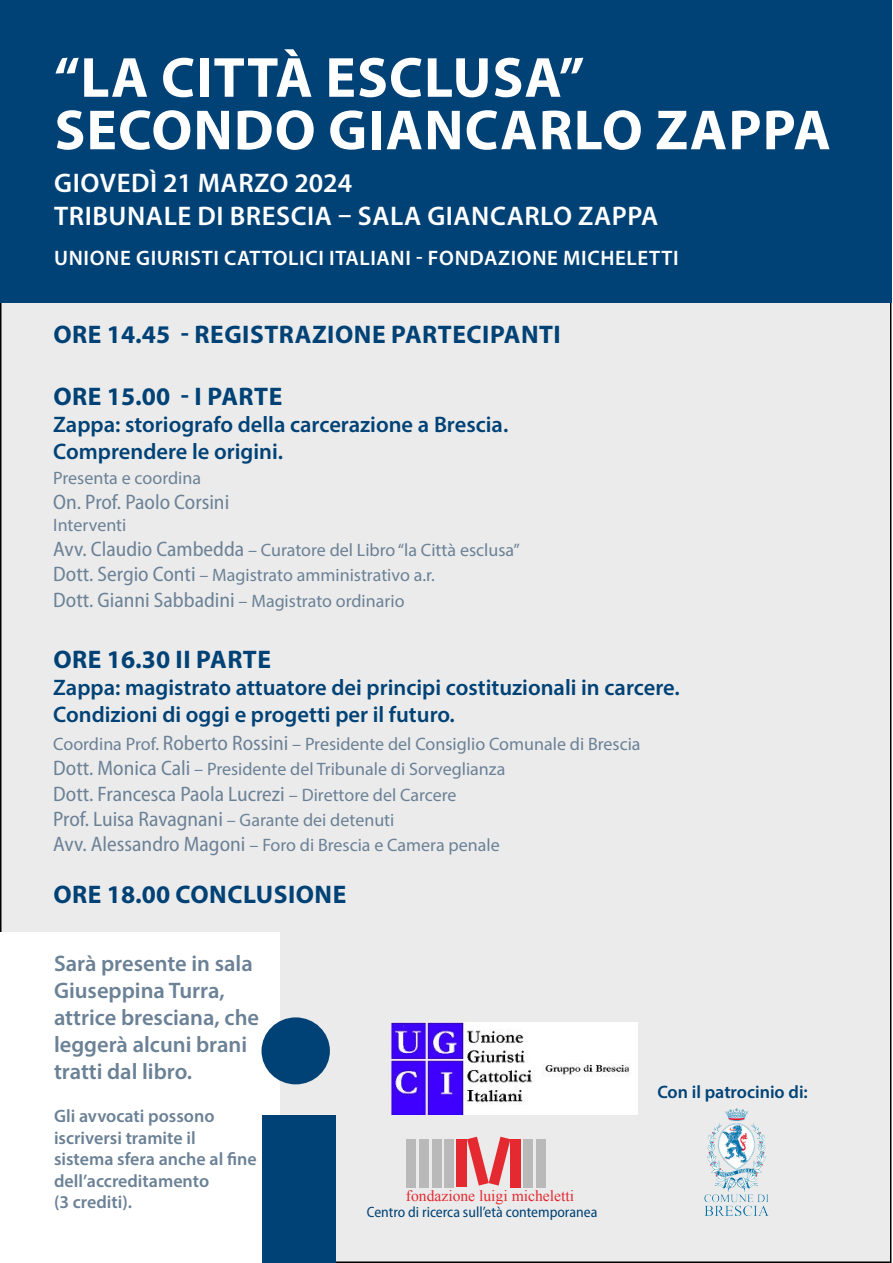
<style>
.page{position:relative;width:893px;height:1263px;background:#fff}
.page>*{position:absolute;margin:0;border:0;box-sizing:border-box;transform-origin:0 0}
.t1{font:700 57px/52.5px "Myriad Pro";letter-spacing:.02em;color:#fff}
.t2{font:600 27px/32.4px "Myriad Pro";letter-spacing:.02em;color:#fff}
.t3{font:700 25.5px "Myriad Pro";letter-spacing:.02em;color:#004276}
.t4{font:600 22.5px/27px "Myriad Pro";color:#004276}
.t5{font:600 22.5px/27px "Myriad Pro";color:#6b8196}
.t6{font:semi-condensed 21px/25.2px "Myriad Pro";color:#6b8196}
.t7{font:600 21px "Myriad Pro";letter-spacing:.03em;color:#fff}
.t8{font:18px/25.2px "Myriad Pro";color:#6b8196}
.t9{font:600 18px/21.6px "Myriad Pro";color:#6b8196}
.t10{font:600 18px "Myriad Pro";color:#004276}
.t11{font:15.6px "Times New Roman";color:#e42931}
.t12{font:semi-condensed 15px "Myriad Pro";color:#004276}
.s1{font-stretch:semi-condensed;font-size:21px}
.s2{font-stretch:normal;font-size:18px}
</style>
<div class="page">
<div style="left:1px;top:298px;width:890px;height:964px;background:#ebebeb"></div>
<div style="left:1px;top:932px;width:279px;height:330px;background:#fff"></div>
<div style="left:0;top:0;width:891px;height:303px;background:#004276"></div>
<div style="left:262px;top:1115px;width:74px;height:147px;background:#004276"></div>
<div style="left:261px;top:1017px;width:69px;height:67px;background:#004276;border-radius:50%"></div>
<div style="left:406px;top:1139px;width:10px;height:48px;background:#b9b9b9"></div>
<div style="left:419px;top:1139px;width:10px;height:48px;background:#b9b9b9"></div>
<div style="left:432px;top:1139px;width:9px;height:48px;background:#b9b9b9"></div>
<div style="left:444px;top:1139px;width:10px;height:48px;background:#b9b9b9"></div>
<div style="left:523px;top:1139px;width:10px;height:48px;background:#b9b9b9"></div>
<div style="left:536px;top:1139px;width:10px;height:48px;background:#b9b9b9"></div>
<div style="left:457px;top:1139px;width:10px;height:48px;background:#e42931"></div>
<div style="left:510px;top:1139px;width:11px;height:48px;background:#e42931"></div>
<svg style="left:467px;top:1137px;width:43px;height:48px"></svg>
<img style="left:391px;top:1023px;width:246px;height:92px">
<img style="left:704px;top:1108px;width:65px;height:107px">
<h1 class="t1" style="left:54px;top:49px;width:778px">“LA CITTÀ ESCLUSA”<br>SECONDO GIANCARLO ZAPPA</h1>
<h2 class="t2" style="left:54px;top:167px;width:606px">GIOVEDÌ 21 MARZO 2024<br>TRIBUNALE DI BRESCIA – SALA GIANCARLO ZAPPA</h2>
<p class="t7" style="left:54px;top:245px;width:626px">UNIONE GIURISTI CATTOLICI ITALIANI - FONDAZIONE MICHELETTI</p>
<h3 class="t3" style="left:54px;top:318px;width:509px">ORE 14.45 - REGISTRAZIONE PARTECIPANTI</h3>
<h3 class="t3" style="left:54px;top:379px;width:230px">ORE 15.00 - I PARTE</h3>
<p class="t4" style="left:53px;top:410px;width:457px">Zappa: storiografo della carcerazione a Brescia.<br>Comprendere le origini.</p>
<p class="t8" style="left:53px;top:465px;width:149px">Presenta e coordina</p>
<p class="t6" style="left:53px;top:490px;width:177px">On. Prof. Paolo Corsini</p>
<p class="t8" style="left:53px;top:512px;width:468px">Interventi<br><span class="s1">Avv. Claudio Cambedda</span> – Curatore del Libro “la Città esclusa”<br><span class="s1">Dott. Sergio Conti</span> – Magistrato amministrativo a.r.</p>
<p class="t6" style="left:53px;top:587px;width:353px">Dott. Gianni Sabbadini <span class="s2">– Magistrato ordinario</span></p>
<h3 class="t3" style="left:54px;top:642px;width:219px">ORE 16.30 II PARTE</h3>
<p class="t4" style="left:53px;top:673px;width:628px">Zappa: magistrato attuatore dei principi costituzionali in carcere.<br>Condizioni di oggi e progetti per il futuro.</p>
<p class="t8" style="left:53px;top:731px;width:589px">Coordina Prof. <span class="s1">Roberto Rossini</span> – Presidente del Consiglio Comunale di Brescia<br><span class="s1">Dott. Monica Cali</span> – Presidente del Tribunale di Sorveglianza</p>
<p class="t6" style="left:53px;top:781px;width:405px">Dott. Francesca Paola Lucrezi <span class="s2">– Direttore del Carcere<br></span>Prof. Luisa Ravagnani <span class="s2">– Garante dei detenuti</span></p>
<p class="t8" style="left:53px;top:832px;width:448px"><span class="s1">Avv. Alessandro Magoni</span> – Foro di Brescia e Camera penale</p>
<h3 class="t3" style="left:54px;top:878px;width:294px">ORE 18.00 CONCLUSIONE</h3>
<p class="t5" style="left:54px;top:949px;width:207px">Sarà presente in sala<br>Giuseppina Turra, attrice bresciana, che leggerà alcuni brani tratti dal libro.</p>
<p class="t9" style="left:54px;top:1105px;width:204px">Gli avvocati possono iscriversi tramite il sistema sfera anche al fine dell’accreditamento<br>(3 crediti).</p>
<p class="t11" style="left:406px;top:1185px;width:170px">fondazione luigi micheletti</p>
<p class="t12" style="left:367px;top:1204px;width:232px">Centro di ricerca sull’età contemporanea</p>
<p class="t10" style="left:657px;top:1080px;width:152px">Con il patrocinio di:</p>
</div>
